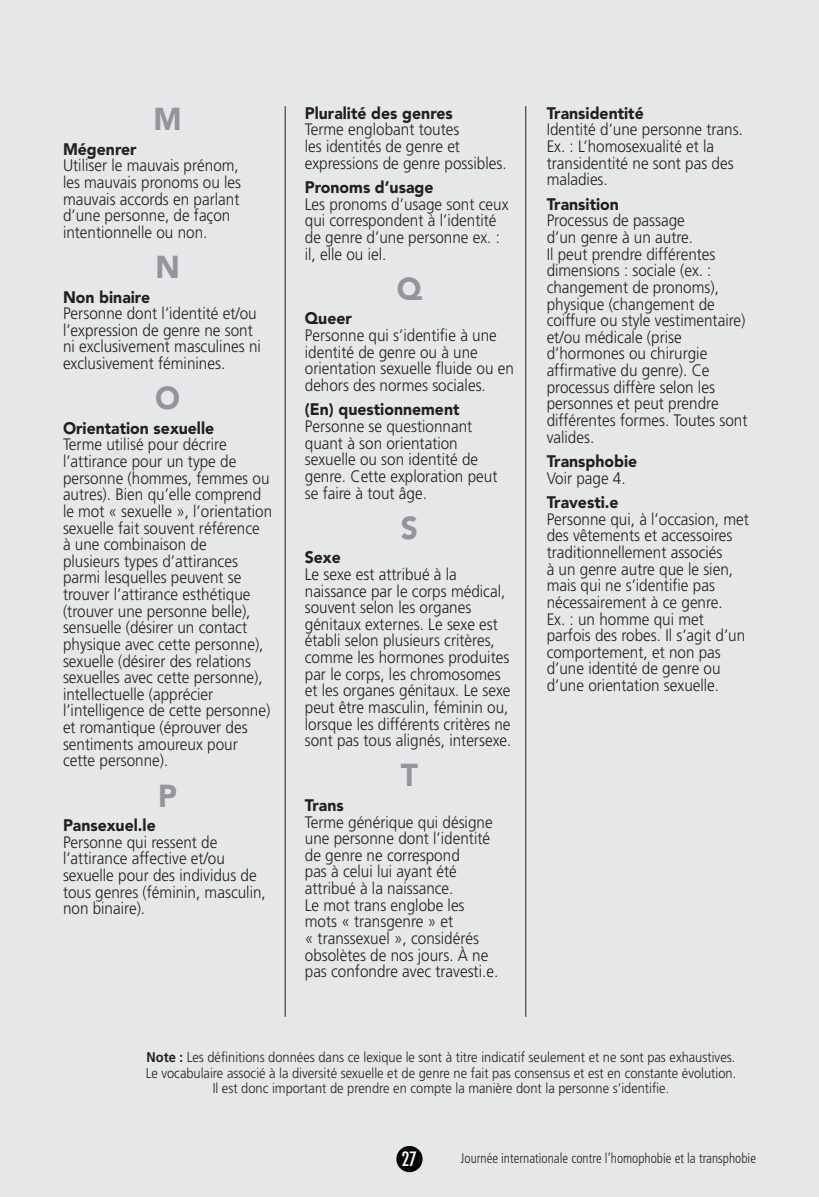
<style>
.page{position:relative;width:819px;height:1197px;background:#e6e7e9}
.page>*{position:absolute;margin:0;border:0;box-sizing:border-box;transform-origin:0 0}
.t1{font:900 31.5px "Avenir";color:#939598;scale:.95 1}
.t2{font:condensed 19.25px "Futura";color:#fff}
.t3{font:300 16.62px/16.6px "Frutiger";color:#231f20;scale:.92 1}
.t4{font:900 16.62px "Avenir";color:#231f20;scale:.95 1}
.t5{font:300 14px/15.8px "Frutiger";color:#231f20;text-align:center;scale:.92 1}
.t6{font:300 condensed 14px "Frutiger";color:#231f20;scale:.95 1}
.s1{font-weight:700}
</style>
<div class="page">
<hr style="left:285px;top:106px;width:1px;height:911px;background:#231f20">
<hr style="left:525px;top:106px;width:1px;height:911px;background:#231f20">
<div style="left:396px;top:1146px;width:27px;height:26px;background:#000;border-radius:50%"></div>
<h1 class="t1" style="left:154px;top:100px;width:31px">M</h1>
<p class="t4" style="left:63px;top:139px;width:79px">Mégenrer</p>
<p class="t3" style="left:63px;top:157px;width:195px">Utiliser le mauvais prénom, les mauvais pronoms ou les mauvais accords en parlant d’une personne, de façon intentionnelle ou non.</p>
<h1 class="t1" style="left:155px;top:248px;width:27px">N</h1>
<p class="t4" style="left:63px;top:287px;width:93px">Non binaire</p>
<p class="t3" style="left:63px;top:305px;width:217px">Personne dont l’identité et/ou l’expression de genre ne sont ni exclusivement masculines ni exclusivement féminines.</p>
<h1 class="t1" style="left:155px;top:379px;width:28px">O</h1>
<p class="t4" style="left:63px;top:418px;width:161px">Orientation sexuelle</p>
<p class="t3" style="left:63px;top:436px;width:229px">Terme utilisé pour décrire l’attirance pour un type de personne (hommes, femmes ou autres). Bien qu’elle comprend le mot « sexuelle », l’orientation sexuelle fait souvent référence<br>à une combinaison de<br>plusieurs types d’attirances parmi lesquelles peuvent se trouver l’attirance esthétique (trouver une personne belle), sensuelle (désirer un contact physique avec cette personne), sexuelle (désirer des relations sexuelles avec cette personne), intellectuelle (apprécier l’intelligence de cette personne) et romantique (éprouver des sentiments amoureux pour cette personne).</p>
<h1 class="t1" style="left:158px;top:776px;width:21px">P</h1>
<p class="t4" style="left:63px;top:815px;width:99px">Pansexuel.le</p>
<p class="t3" style="left:63px;top:834px;width:222px">Personne qui ressent de l’attirance affective et/ou sexuelle pour des individus de tous genres (féminin, masculin, non binaire).</p>
<p class="t4" style="left:305px;top:103px;width:157px">Pluralité des genres</p>
<p class="t3" style="left:305px;top:121px;width:221px">Terme englobant toutes<br>les identités de genre et expressions de genre possibles.</p>
<p class="t4" style="left:305px;top:177px;width:137px">Pronoms d’usage</p>
<p class="t3" style="left:305px;top:196px;width:223px">Les pronoms d’usage sont ceux qui correspondent à l’identité de genre d’une personne ex. : il, elle ou iel.</p>
<h1 class="t1" style="left:397px;top:270px;width:28px">Q</h1>
<p class="t4" style="left:305px;top:309px;width:51px">Queer</p>
<p class="t3" style="left:305px;top:327px;width:229px">Personne qui s’identifie à une identité de genre ou à une orientation sexuelle fluide ou en dehors des normes sociales.</p>
<p class="t4" style="left:305px;top:400px;width:164px">(En) questionnement</p>
<p class="t3" style="left:305px;top:418px;width:211px">Personne se questionnant quant à son orientation sexuelle ou son identité de genre. Cette exploration peut se faire à tout âge.</p>
<h1 class="t1" style="left:401px;top:509px;width:20px">S</h1>
<p class="t4" style="left:305px;top:547px;width:39px">Sexe</p>
<p class="t3" style="left:305px;top:566px;width:226px">Le sexe est attribué à la naissance par le corps médical, souvent selon les organes génitaux externes. Le sexe est établi selon plusieurs critères, comme les hormones produites par le corps, les chromosomes et les organes génitaux. Le sexe peut être masculin, féminin ou, lorsque les différents critères ne sont pas tous alignés, intersexe.</p>
<h1 class="t1" style="left:401px;top:756px;width:20px">T</h1>
<p class="t4" style="left:305px;top:795px;width:42px">Trans</p>
<p class="t3" style="left:305px;top:813px;width:212px">Terme générique qui désigne une personne dont l’identité de genre ne correspond<br>pas à celui lui ayant été attribué à la naissance.<br>Le mot trans englobe les mots « transgenre » et<br>« transsexuel », considérés obsolètes de nos jours. À ne pas confondre avec travesti.e.</p>
<p class="t4" style="left:547px;top:103px;width:104px">Transidentité</p>
<p class="t3" style="left:547px;top:121px;width:215px">Identité d’une personne trans.<br>Ex. : L’homosexualité et la transidentité ne sont pas des maladies.</p>
<p class="t4" style="left:547px;top:194px;width:78px">Transition</p>
<p class="t3" style="left:547px;top:212px;width:220px">Processus de passage<br>d’un genre à un autre.<br>Il peut prendre différentes dimensions : sociale (ex. : changement de pronoms), physique (changement de coiffure ou style vestimentaire) et/ou médicale (prise d’hormones ou chirurgie affirmative du genre). Ce processus diffère selon les personnes et peut prendre différentes formes. Toutes sont valides.</p>
<p class="t4" style="left:547px;top:451px;width:97px">Transphobie</p>
<p class="t3" style="left:547px;top:470px;width:87px">Voir page 4.</p>
<p class="t4" style="left:547px;top:492px;width:77px">Travesti.e</p>
<p class="t3" style="left:547px;top:511px;width:221px">Personne qui, à l’occasion, met des vêtements et accessoires traditionnellement associés<br>à un genre autre que le sien, mais qui ne s’identifie pas nécessairement à ce genre.<br>Ex. : un homme qui met parfois des robes. Il s’agit d’un comportement, et non pas d’une identité de genre ou d’une orientation sexuelle.</p>
<p class="t5" style="left:146px;top:1049px;width:644px"><span class="s1">Note :</span> Les définitions données dans ce lexique le sont à titre indicatif seulement et ne sont pas exhaustives.<br>Le vocabulaire associé à la diversité sexuelle et de genre ne fait pas consensus et est en constante évolution.<br>Il est donc important de prendre en compte la manière dont la personne s’identifie.</p>
<p class="t2" style="left:401px;top:1147px;width:17px">27</p>
<p class="t6" style="left:461px;top:1151px;width:312px">Journée internationale contre l’homophobie et la transphobie</p>
</div>
